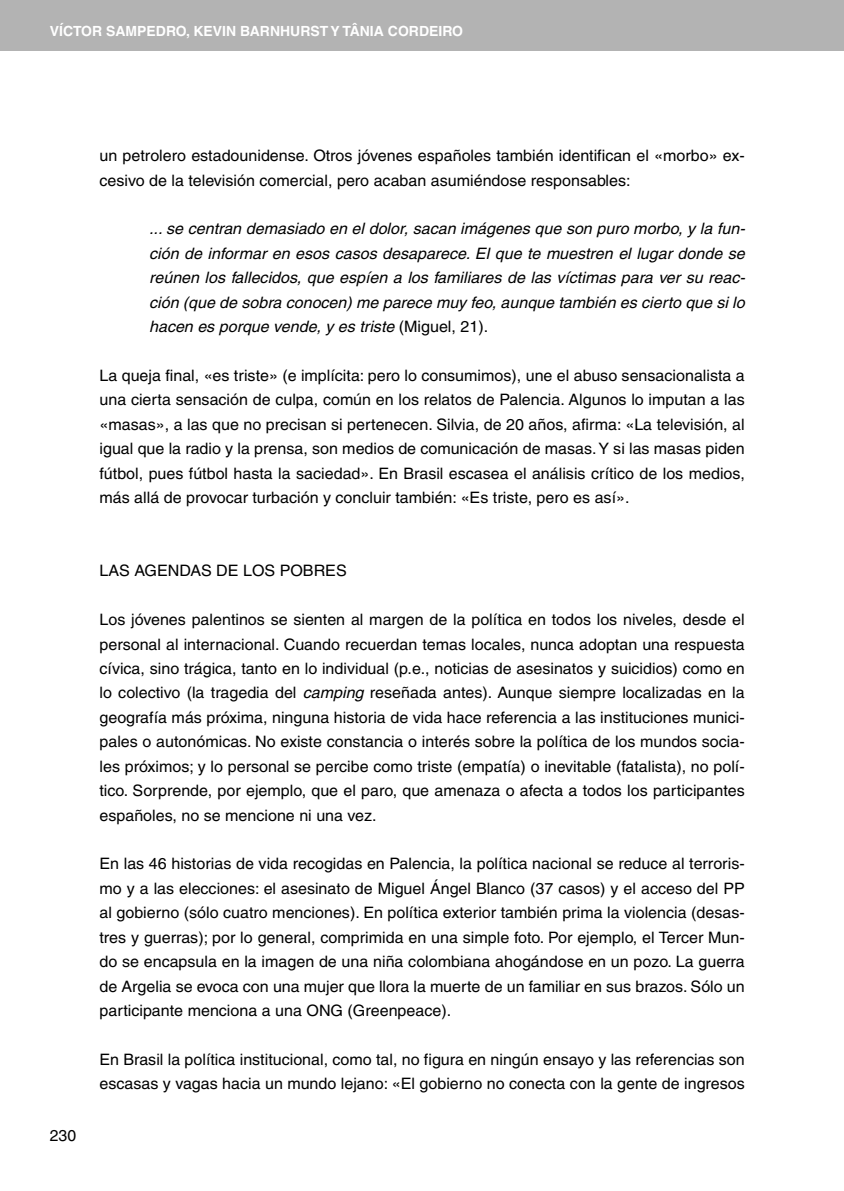
<style>
.page{position:relative;width:844px;height:1191px;background:#fff}
.page>*{position:absolute;margin:0;border:0;box-sizing:border-box;transform-origin:0 0}
.t1{font:15.75px/24.3px "Helvetica";color:#000;text-align:justify}
.t2{font:italic 15.75px/24.5px "Helvetica";color:#000;text-align:justify}
.t3{font:700 14px "Helvetica";color:#fff}
.s1{font-style:normal}
.s2{font-style:italic}
</style>
<div class="page">
<div style="left:0;top:0;width:843px;height:51px;background:#b3b3b3"></div>
<p class="t3" style="left:50px;top:26px;width:414px">VÍCTOR SAMPEDRO, KEVIN BARNHURST Y TÂNIA CORDEIRO</p>
<p class="t1" style="left:99px;top:145px;width:646px">un petrolero estadounidense. Otros jóvenes españoles también identifican el «morbo» ex&shy;cesivo de la televisión comercial, pero acaban asumiéndose responsables:</p>
<p class="t2" style="left:149px;top:218px;width:597px">... se centran demasiado en el dolor, sacan imágenes que son puro morbo, y la fun&shy;ción de informar en esos casos desaparece. El que te muestren el lugar donde se reúnen los fallecidos, que espíen a los familiares de las víctimas para ver su reac&shy;ción (que de sobra conocen) me parece muy feo, aunque también es cierto que si lo hacen es porque vende, y es triste <span class="s1">(Miguel, 21).</span></p>
<p class="t1" style="left:99px;top:365px;width:646px">La queja final, «es triste» (e implícita: pero lo consumimos), une el abuso sensacionalista a una cierta sensación de culpa, común en los relatos de Palencia. Algunos lo imputan a las «masas», a las que no precisan si pertenecen. Silvia, de 20 años, afirma: «La televisión, al igual que la radio y la prensa, son medios de comunicación de masas.Y si las masas piden fútbol, pues fútbol hasta la saciedad». En Brasil escasea el análisis crítico de los medios, más allá de provocar turbación y concluir también: «Es triste, pero es así».</p>
<p class="t1" style="left:50px;top:1125px;width:28px">230</p>
<p class="t1" style="left:99px;top:560px;width:249px">LAS AGENDAS DE LOS POBRES</p>
<p class="t1" style="left:99px;top:609px;width:646px">Los jóvenes palentinos se sienten al margen de la política en todos los niveles, desde el personal al internacional. Cuando recuerdan temas locales, nunca adoptan una respuesta cívica, sino trágica, tanto en lo individual (p.e., noticias de asesinatos y suicidios) como en lo colectivo (la tragedia del <span class="s2">camping</span> reseñada antes). Aunque siempre localizadas en la geografía más próxima, ninguna historia de vida hace referencia a las instituciones munici&shy;pales o autonómicas. No existe constancia o interés sobre la política de los mundos socia&shy;les próximos; y lo personal se percibe como triste (empatía) o inevitable (fatalista), no polí&shy;tico. Sorprende, por ejemplo, que el paro, que amenaza o afecta a todos los participantes españoles, no se mencione ni una vez.</p>
<p class="t1" style="left:99px;top:853px;width:646px">En las 46 historias de vida recogidas en Palencia, la política nacional se reduce al terroris&shy;mo y a las elecciones: el asesinato de Miguel Ángel Blanco (37 casos) y el acceso del PP al gobierno (sólo cuatro menciones). En política exterior también prima la violencia (desas&shy;tres y guerras); por lo general, comprimida en una simple foto. Por ejemplo, el Tercer Mun&shy;do se encapsula en la imagen de una niña colombiana ahogándose en un pozo. La guerra de Argelia se evoca con una mujer que llora la muerte de un familiar en sus brazos. Sólo un participante menciona a una ONG (Greenpeace).</p>
<p class="t1" style="left:99px;top:1048px;width:646px">En Brasil la política institucional, como tal, no figura en ningún ensayo y las referencias son escasas y vagas hacia un mundo lejano: «El gobierno no conecta con la gente de ingresos</p>
</div>
